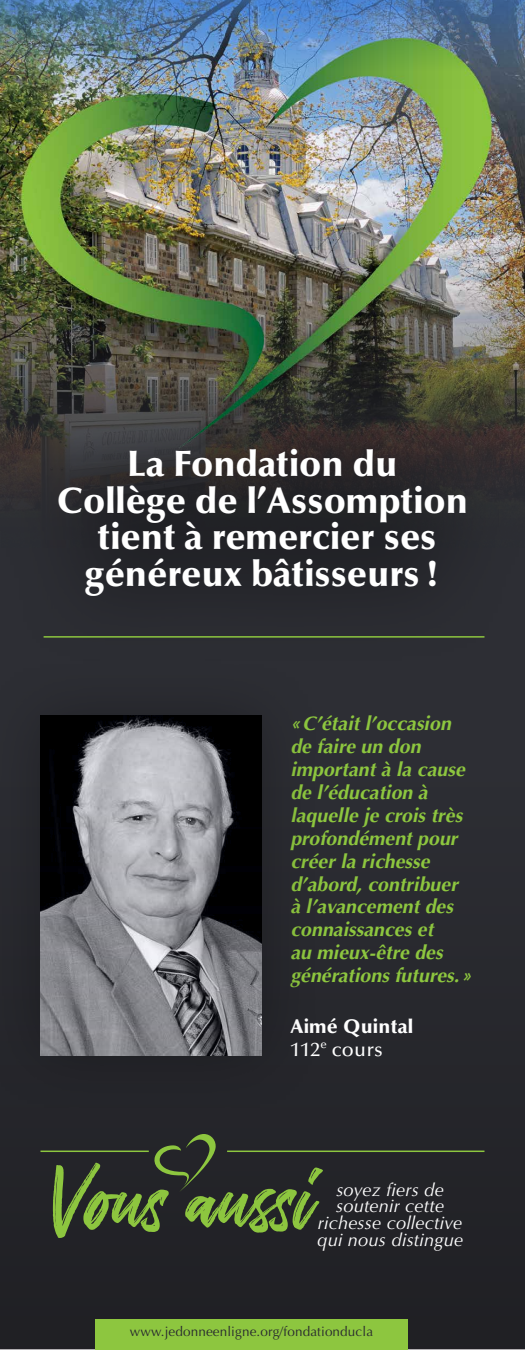
<style>
.page{position:relative;width:525px;height:1350px;background:#fff}
.page>*{position:absolute;margin:0;border:0;box-sizing:border-box;transform-origin:0 0}
.t1{font:94.2px "The Historia";letter-spacing:.01em;color:#8dc63f}
.t2{font:900 36.45px/36.5px "Optima";color:#fff;text-align:center}
.t3{font:italic 700 19.65px/23px "Optima";color:#8dc63f}
.t4{font:900 19.65px/22.8px "Optima";letter-spacing:.01em;color:#fff}
.t5{font:italic 18.3px/16.6px "Optima";letter-spacing:.01em;color:#fff;text-align:center}
.t6{font:13.5px "Optima";letter-spacing:.01em;color:#292a2f}
.s1{font-weight:500}
</style>
<div class="page">
<div style="left:0;top:27px;width:525px;height:1323px;background:#24252a"></div>
<img style="left:0;top:88px;width:524px;height:284px">
<img style="left:0;top:0;width:525px;height:88px">
<div style="left:0;top:372px;width:525px;height:300px;background:#000;opacity:.3"></div>
<hr style="left:44px;top:636px;width:440px;height:2px;background:#8dc63f">
<div style="left:0;top:655px;width:322px;height:461px;background:#27282d"></div>
<img style="left:40px;top:716px;width:222px;height:340px">
<hr style="left:227px;top:1151px;width:257px;height:1px;background:#8dc63f">
<svg style="left:154px;top:1134px;width:62px;height:57px"></svg>
<hr style="left:40px;top:1151px;width:109px;height:1px;background:#8dc63f">
<div style="left:95px;top:1325px;width:313px;height:25px;background:#8dc63f"></div>
<div style="left:95px;top:1319px;width:313px;height:25px;background:#8dc63f"></div>
<h2 class="t2" style="left:57px;top:446px;width:413px">La Fondation du<br>Collège de l’Assomption tient à remercier ses généreux bâtisseurs !</h2>
<p class="t3" style="left:290px;top:712px;width:183px">«C’était l’occasion de faire un don important à la cause de l’éducation à laquelle je crois très profondément pour créer la richesse d’abord, contribuer à l’avancement des connaissances et<br>au mieux-être des générations futures.»</p>
<p class="t4" style="left:290px;top:1015px;width:125px">Aimé Quintal<br><span class="s1">112</span><sup>e</sup> <span class="s1">cours</span></p>
<h1 class="t1" style="left:53px;top:1138px;width:263px">Vous aussi</h1>
<p class="t5" style="left:318px;top:1181px;width:146px">soyez fiers de soutenir cette richesse collective</p>
<p class="t5" style="left:317px;top:1231px;width:148px">qui nous distingue</p>
<p class="t6" style="left:130px;top:1323px;width:245px">www.jedonneenligne.org/fondationducla</p>
</div>
